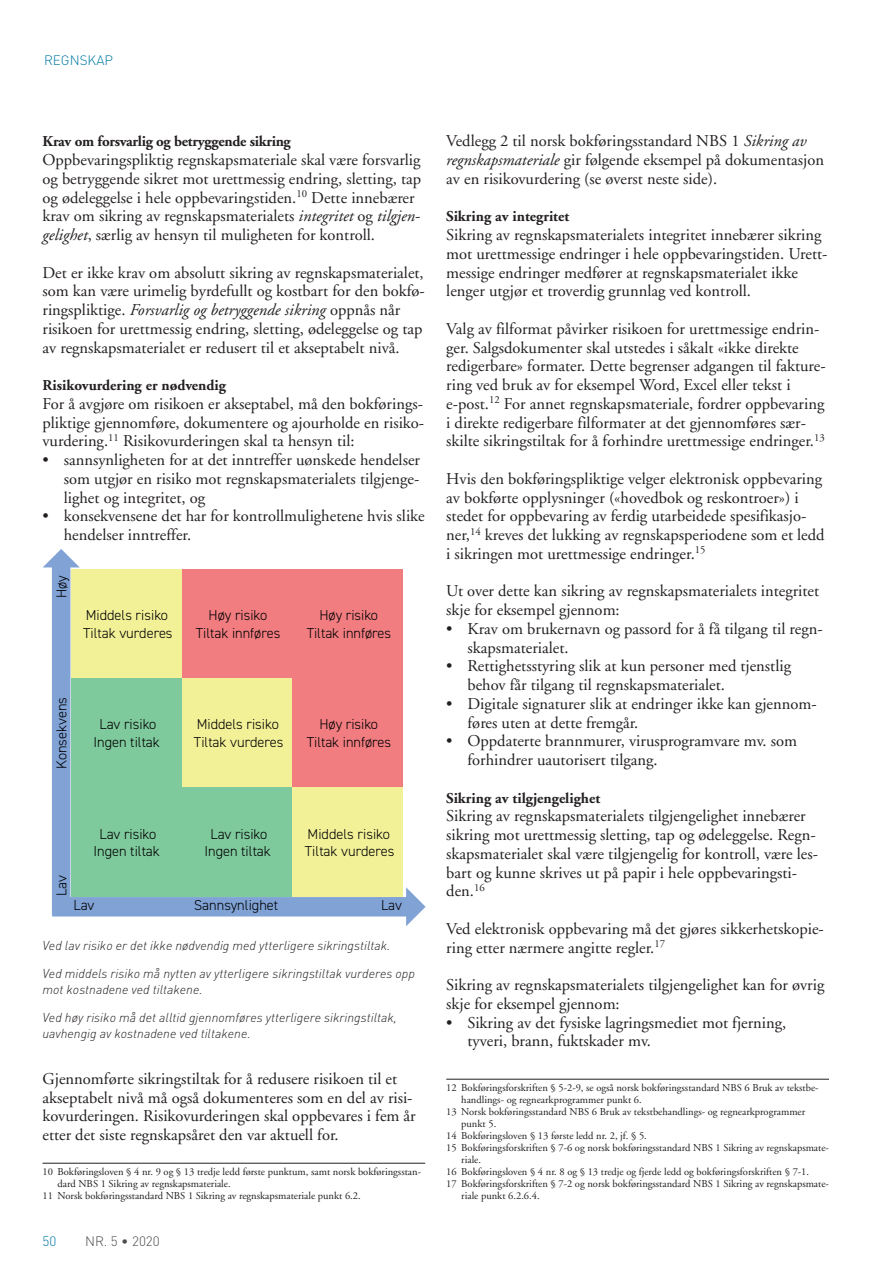
<style>
.page{position:relative;width:893px;height:1263px;background:#fff}
.page>*{position:absolute;margin:0;border:0;box-sizing:border-box;transform-origin:0 0}
.t1{font:16.5px/18.8px "Adobe Garamond";color:#231f20}
.t2{font:700 15px "Adobe Garamond";color:#231f20}
.t3{font:700 15px "Adobe Garamond";letter-spacing:-.02em;color:#231f20}
.t4{font:300 14.4px/17.2px "DIN2014";color:#000001;text-align:center}
.t5{font:300 13.5px "DIN";color:#0079a3}
.t6{font:300 13.5px "DIN";color:#4b4c4d}
.t7{font:italic 300 12.75px/15.8px "DIN";color:#231f20}
.t8{font:10.5px "Adobe Garamond";color:#231f20}
.s1{font-style:italic}
</style>
<div class="page">
<hr style="left:43px;top:1163px;width:382px;height:1px;background:#231f20">
<svg style="left:43px;top:549px;width:383px;height:377px;background:#ccc4a8"></svg>
<hr style="left:446px;top:1079px;width:383px;height:1px;background:#231f20">
<p class="t5" style="left:44px;top:52px;width:18px">REGN-SKAP</p>
<p class="t3" style="left:43px;top:133px;width:250px">Krav om forsvarlig og betryggende sikring</p>
<p class="t1" style="left:43px;top:151px;width:380px">Oppbevaringspliktig regnskapsmateriale skal være forsvarlig og betryggende sikret mot urettmessig endring, sletting, tap og ødeleggelse i hele oppbevaringstiden.<sup>10</sup> Dette innebærer krav om sikring av regnskapsmaterialets <span class="s1">integritet</span> og <span class="s1">tilgjen&shy;gelighet</span>, særlig av hensyn til muligheten for kontroll.</p>
<p class="t1" style="left:43px;top:263px;width:384px">Det er ikke krav om absolutt sikring av regnskapsmaterialet, som kan være urimelig byrdefullt og kostbart for den bokfø&shy;ringspliktige. <span class="s1">Forsvarlig og betryggende sikring</span> oppnås når risikoen for urettmessig endring, sletting, ødeleggelse og tap av regnskapsmaterialet er redusert til et akseptabelt nivå.</p>
<p class="t2" style="left:43px;top:377px;width:185px">Risikovurdering er nødvendig</p>
<p class="t1" style="left:43px;top:395px;width:383px;text-align:justify">For å avgjøre om risikoen er akseptabel, må den bokførings&shy;pliktige gjennomføre, dokumentere og ajourholde en risiko&shy;vurdering.<sup>11</sup> Risikovurderingen skal ta hensyn til:</p>
<p class="t1" style="left:64px;top:451px;width:358px;text-align:justify;text-indent:-21px">• sannsynligheten for at det inntreffer uønskede hendelser som utgjør en risiko mot regnskapsmaterialets tilgjenge&shy;lighet og integritet, og</p>
<p class="t1" style="left:64px;top:507px;width:362px;text-indent:-21px">• konsekvensene det har for kontrollmulighetene hvis slike hendelser inntreffer.</p>
<p class="t4" style="left:54px;top:598px;width:24px;rotate:-90deg">Høy</p>
<p class="t4" style="left:83px;top:608px;width:91px;text-align:left">Middels risiko<br>Tiltak vurderes</p>
<p class="t4" style="left:196px;top:608px;width:86px">Høy risiko<br>Tiltak innføres</p>
<p class="t4" style="left:307px;top:608px;width:86px">Høy risiko<br>Tiltak innføres</p>
<p class="t4" style="left:54px;top:769px;width:73px;rotate:-90deg">Konsekvens</p>
<p class="t4" style="left:94px;top:717px;width:68px">Lav risiko<br>Ingen tiltak</p>
<p class="t4" style="left:194px;top:717px;width:91px;text-align:left">Middels risiko<br>Tiltak vurderes</p>
<p class="t4" style="left:307px;top:717px;width:86px">Høy risiko<br>Tiltak innføres</p>
<p class="t4" style="left:54px;top:896px;width:22px;rotate:-90deg">Lav</p>
<p class="t4" style="left:94px;top:826px;width:68px">Lav risiko<br>Ingen tiltak</p>
<p class="t4" style="left:204px;top:826px;width:68px">Lav risiko<br>Ingen tiltak</p>
<p class="t4" style="left:305px;top:826px;width:91px;text-align:left">Middels risiko<br>Tiltak vurderes</p>
<p class="t4" style="left:74px;top:898px;width:22px">Lav</p>
<p class="t4" style="left:194px;top:898px;width:86px">Sannsynlighet</p>
<p class="t4" style="left:381px;top:898px;width:22px">Lav</p>
<p class="t7" style="left:43px;top:937px;width:349px">Ved lav risiko er det ikke nødvendig med ytterligere sikringstiltak.</p>
<p class="t7" style="left:43px;top:965px;width:374px">Ved middels risiko må nytten av ytterligere sikringstiltak vurderes opp mot kostnadene ved tiltakene.</p>
<p class="t7" style="left:43px;top:1010px;width:356px">Ved høy risiko må det alltid gjennomføres ytterligere sikringstiltak, uavhengig av kostnadene ved tiltakene.</p>
<p class="t1" style="left:43px;top:1070px;width:375px">Gjennomførte sikringstiltak for å redusere risikoen til et akseptabelt nivå må også dokumenteres som en del av risi&shy;kovurderingen. Risikovurderingen skal oppbevares i fem år etter det siste regnskapsåret den var aktuell for.</p>
<p class="t8" style="left:43px;top:1166px;width:380px">10 Bokføringsloven § 4 nr. 9 og § 13 tredje ledd første punktum, samt norsk bokføringsstan-</p>
<p class="t8" style="left:58px;top:1178px;width:175px">dard NBS 1 Sikring av regnskapsmateriale.</p>
<p class="t8" style="left:43px;top:1190px;width:320px">11 Norsk bokføringsstandard NBS 1 Sikring av regnskapsmateriale punkt 6.2.</p>
<p class="t5" style="left:43px;top:1232px;width:16px">50</p>
<p class="t6" style="left:85px;top:1232px;width:76px">NR. 5 • 2020</p>
<p class="t1" style="left:446px;top:132px;width:379px">Vedlegg 2 til norsk bokføringsstandard NBS 1 <span class="s1">Sikring av regnskapsmateriale</span> gir følgende eksempel på dokumentasjon av en risikovurdering (se øverst neste side).</p>
<p class="t2" style="left:446px;top:208px;width:124px">Sikring av integritet</p>
<p class="t1" style="left:446px;top:226px;width:383px">Sikring av regnskapsmaterialets integritet innebærer sikring mot urettmessige endringer i hele oppbevaringstiden. Urett&shy;messige endringer medfører at regnskapsmaterialet ikke lenger utgjør et troverdig grunnlag ved kontroll.</p>
<p class="t1" style="left:446px;top:320px;width:381px">Valg av filformat påvirker risikoen for urettmessige endrin&shy;ger. Salgsdokumenter skal utstedes i såkalt «ikke direkte redigerbare» formater. Dette begrenser adgangen til fakture&shy;ring ved bruk av for eksempel Word, Excel eller tekst i e-post.<sup>12</sup> For annet regnskapsmateriale, fordrer oppbevaring i direkte redigerbare filformater at det gjennomføres sær&shy;skilte sikringstiltak for å forhindre urettmessige endringer.<sup>13</sup></p>
<p class="t1" style="left:446px;top:470px;width:380px">Hvis den bokføringspliktige velger elektronisk oppbevaring av bokførte opplysninger («hovedbok og reskontroer») i stedet for oppbevaring av ferdig utarbeidede spesifikasjo&shy;ner,<sup>14</sup> kreves det lukking av regnskapsperiodene som et ledd i sikringen mot urettmessige endringer.<sup>15</sup></p>
<p class="t1" style="left:446px;top:582px;width:374px">Ut over dette kan sikring av regnskapsmaterialets integritet skje for eksempel gjennom:</p>
<p class="t1" style="left:467px;top:620px;width:357px;text-indent:-21px">• Krav om brukernavn og passord for å få tilgang til regn&shy;skapsmaterialet.</p>
<p class="t1" style="left:467px;top:657px;width:325px;text-indent:-21px">• Rettighetsstyring slik at kun personer med tjenstlig behov får tilgang til regnskapsmaterialet.</p>
<p class="t1" style="left:467px;top:695px;width:351px;text-indent:-21px">• Digitale signaturer slik at endringer ikke kan gjennom&shy;føres uten at dette fremgår.</p>
<p class="t1" style="left:467px;top:732px;width:331px;text-indent:-21px">• Oppdaterte brannmurer, virusprogramvare mv. som forhindrer uautorisert tilgang.</p>
<p class="t2" style="left:446px;top:790px;width:156px">Sikring av tilgjengelighet</p>
<p class="t1" style="left:446px;top:807px;width:373px">Sikring av regnskapsmaterialets tilgjengelighet innebærer sikring mot urettmessig sletting, tap og ødeleggelse. Regn&shy;skapsmaterialet skal være tilgjengelig for kontroll, være les&shy;bart og kunne skrives ut på papir i hele oppbevaringsti&shy;den.<sup>16</sup></p>
<p class="t1" style="left:446px;top:920px;width:379px">Ved elektronisk oppbevaring må det gjøres sikkerhetskopie&shy;ring etter nærmere angitte regler.<sup>17</sup></p>
<p class="t1" style="left:446px;top:976px;width:380px">Sikring av regnskapsmaterialets tilgjengelighet kan for øvrig skje for eksempel gjennom:</p>
<p class="t1" style="left:467px;top:1013px;width:320px;text-indent:-21px">• Sikring av det fysiske lagringsmediet mot fjerning, tyveri, brann, fuktskader mv.</p>
<p class="t8" style="left:446px;top:1082px;width:374px">12 Bokføringsforskriften § 5-2-9, se også norsk bokføringsstandard NBS 6 Bruk av tekstbe-</p>
<p class="t8" style="left:461px;top:1094px;width:182px">handlings- og regnearkprogrammer punkt 6.</p>
<p class="t8" style="left:446px;top:1106px;width:360px">13 Norsk bokføringsstandard NBS 6 Bruk av tekstbehandlings- og regnearkprogrammer</p>
<p class="t8" style="left:461px;top:1118px;width:36px">punkt 5.</p>
<p class="t8" style="left:446px;top:1130px;width:202px">14 Bokføringsloven § 13 første ledd nr. 2, jf. § 5.</p>
<p class="t8" style="left:446px;top:1142px;width:384px">15 Bokføringsforskriften § 7-6 og norsk bokføringsstandard NBS 1 Sikring av regnskapsmate-</p>
<p class="t8" style="left:461px;top:1154px;width:21px">riale.</p>
<p class="t8" style="left:446px;top:1166px;width:364px">16 Bokføringsloven § 4 nr. 8 og § 13 tredje og fjerde ledd og bokføringsforskriften § 7-1.</p>
<p class="t8" style="left:446px;top:1178px;width:384px">17 Bokføringsforskriften § 7-2 og norsk bokføringsstandard NBS 1 Sikring av regnskapsmate-</p>
<p class="t8" style="left:461px;top:1190px;width:80px">riale punkt 6.2.6.4.</p>
</div>
